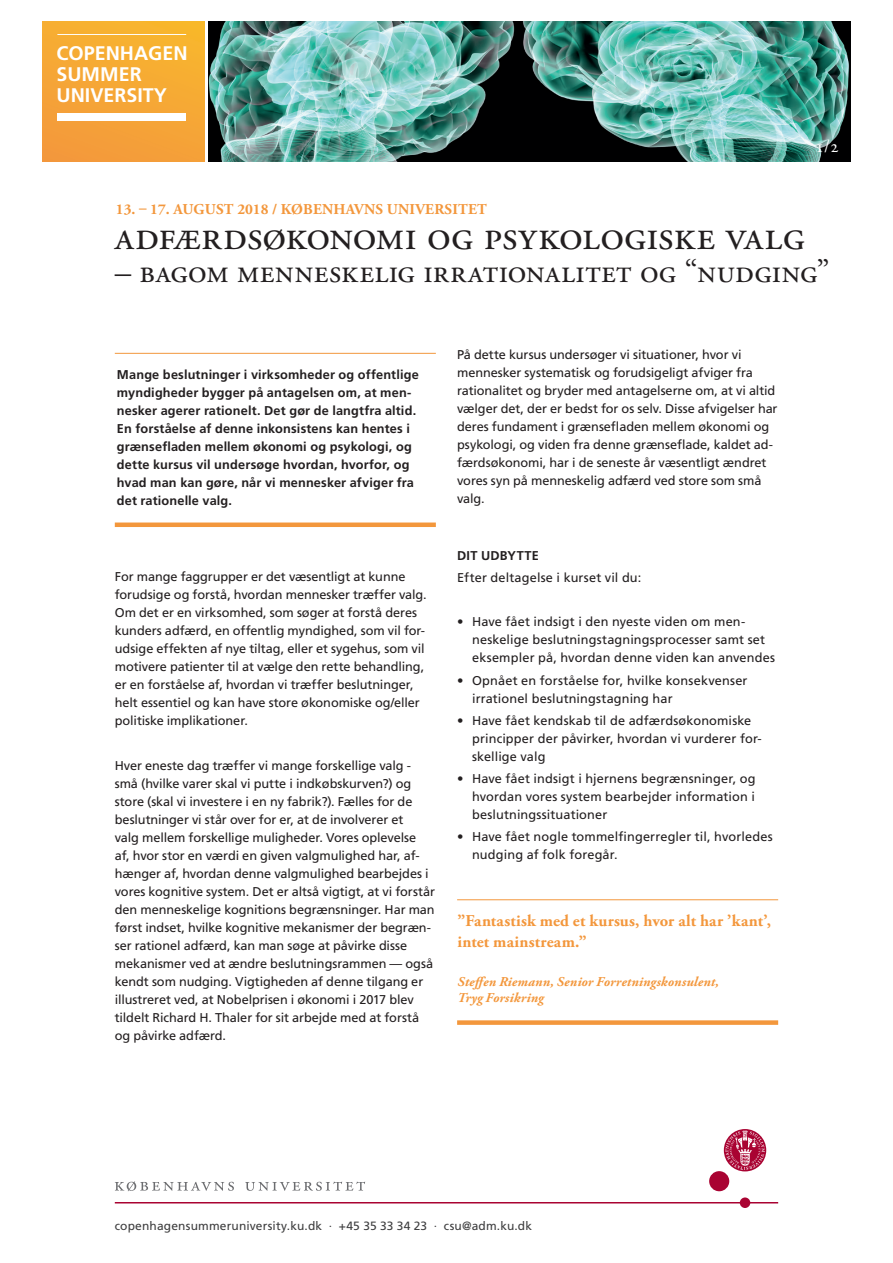
<style>
.page{position:relative;width:893px;height:1263px;background:#fff}
.page>*{position:absolute;margin:0;border:0;box-sizing:border-box;transform-origin:0 0}
.t1{font:42px "Adobe Garamond Pro";letter-spacing:-.005em;color:#231f20}
.t2{font:33px "Adobe Garamond Pro";letter-spacing:.01em;color:#231f20}
.t3{font:700 19.65px/21.3px "Frutiger";color:#fff}
.t4{font:18px "Adobe Garamond Pro";color:#fff}
.t5{font:700 16.5px "Adobe Garamond Pro";letter-spacing:.01em;color:#f3973c}
.t6{font:700 15px "Adobe Garamond Pro";letter-spacing:.015em;color:#f3973c}
.t7{font:italic 700 13.5px "Adobe Garamond Pro";letter-spacing:.01em;color:#f3973c}
.brød{font:12.75px/18px "Frutiger";letter-spacing:-.005em;color:#231f20}
.brød-2{font:700 12.75px/18px "Frutiger";letter-spacing:.01em;color:#231f20}
.t8{font:12px "Frutiger";letter-spacing:.015em;color:#3e3e3f}
</style>
<div class="page">
<img style="left:208px;top:22px;width:642px;height:140px">
<hr style="left:115px;top:353px;width:321px;height:1px;background:#f3973c">
<div style="left:115px;top:522px;width:321px;height:5px;background:#f3973c"></div>
<div style="left:43px;top:22px;width:161px;height:140px;background:linear-gradient(to right,#f5a43b,#f7ad35)"></div>
<div style="left:58px;top:113px;width:128px;height:7px;background:#fff"></div>
<hr style="left:57px;top:34px;width:129px;height:1px;background:#fff">
<hr style="left:457px;top:899px;width:321px;height:1px;background:#f3973c">
<div style="left:457px;top:1020px;width:321px;height:5px;background:#f3973c"></div>
<svg style="left:724px;top:1129px;width:42px;height:42px"></svg>
<div style="left:709px;top:1171px;width:20px;height:20px;background:#a90332;border-radius:50%"></div>
<div style="left:740px;top:1197px;width:10px;height:11px;background:#a90332;border-radius:50%"></div>
<svg style="left:725px;top:1130px;width:40px;height:40px"></svg>
<hr style="left:115px;top:1202px;width:663px;height:1px;background:#a90332">
<svg style="left:115px;top:1181px;width:119px;height:10px"></svg>
<svg style="left:245px;top:1181px;width:120px;height:10px"></svg>
<p class="t3" style="left:56px;top:42px;width:133px">COPENHAGEN<br>SUMMER<br>UNIVERSITY</p>
<p class="t6" style="left:116px;top:201px;width:372px">13. – 17. AUGUST 2018 / KØBENHAVNS UNIVERSITET</p>
<p class="t4" style="left:815px;top:135px;width:25px">1/2</p>
<p class="t1" style="left:115px;top:210px;width:692px">adfærdsøkonomi og psykologiske valg</p>
<p class="t2" style="left:115px;top:252px;width:716px">– bagom menneskelig irrationalitet og “nudging”</p>
<p class="brød-2" style="left:117px;top:365px;width:303px">Mange beslutninger i virksomheder og offentlige myndigheder bygger på antagelsen om, at men&shy;nesker agerer rationelt. Det gør de langtfra altid.<br>En forståelse af denne inkonsistens kan hentes i grænsefladen mellem økonomi og psykologi, og dette kursus vil undersøge hvordan, hvorfor, og hvad man kan gøre, når vi mennesker afviger fra det rationelle valg.</p>
<p class="brød" style="left:115px;top:568px;width:313px">For mange faggrupper er det væsentligt at kunne forudsige og forstå, hvordan mennesker træffer valg.<br>Om det er en virksomhed, som søger at forstå deres kunders adfærd, en offentlig myndighed, som vil for&shy;udsige effekten af nye tiltag, eller et sygehus, som vil motivere patienter til at vælge den rette behandling, er en forståelse af, hvordan vi træffer beslutninger, helt essentiel og kan have store økonomiske og/eller politiske implikationer.</p>
<p class="brød" style="left:115px;top:756px;width:322px">Hver eneste dag træffer vi mange forskellige valg - små (hvilke varer skal vi putte i indkøbskurven?) og store (skal vi investere i en ny fabrik?). Fælles for de beslutninger vi står over for er, at de involverer et<br>valg mellem forskellige muligheder. Vores oplevelse<br>af, hvor stor en værdi en given valgmulighed har, af&shy;hænger af, hvordan denne valgmulighed bearbejdes i vores kognitive system. Det er altså vigtigt, at vi forstår den menneskelige kognitions begrænsninger. Har man først indset, hvilke kognitive mekanismer der begræn&shy;ser rationel adfærd, kan man søge at påvirke disse mekanismer ved at ændre beslutningsrammen — også kendt som nudging. Vigtigheden af denne tilgang er illustreret ved, at Nobelprisen i økonomi i 2017 blev tildelt Richard H. Thaler for sit arbejde med at forstå og påvirke adfærd.</p>
<p class="brød" style="left:457px;top:345px;width:322px">På dette kursus undersøger vi situationer, hvor vi mennesker systematisk og forudsigeligt afviger fra rationalitet og bryder med antagelserne om, at vi altid vælger det, der er bedst for os selv. Disse afvigelser har deres fundament i grænsefladen mellem økonomi og psykologi, og viden fra denne grænseflade, kaldet ad&shy;færdsøkonomi, har i de seneste år væsentligt ændret vores syn på menneskelig adfærd ved store som små valg.</p>
<p class="brød-2" style="left:457px;top:546px;width:83px">DIT UDBYTTE</p>
<p class="brød" style="left:457px;top:568px;width:186px">Efter deltagelse i kurset vil du:</p>
<p class="brød" style="left:472px;top:613px;width:305px;text-indent:-15px">• Have fået indsigt i den nyeste viden om men&shy;neskelige beslutningstagningsprocesser samt set eksempler på, hvordan denne viden kan anvendes</p>
<p class="brød" style="left:472px;top:671px;width:277px;text-indent:-15px">• Opnået en forståelse for, hvilke konsekvenser irrationel beslutningstagning har</p>
<p class="brød" style="left:472px;top:711px;width:291px;text-indent:-15px">• Have fået kendskab til de adfærdsøkonomiske principper der påvirker, hvordan vi vurderer for&shy;skellige valg</p>
<p class="brød" style="left:472px;top:769px;width:285px;text-align:justify;text-indent:-15px">• Have fået indsigt i hjernens begrænsninger, og hvordan vores system bearbejder information i beslutningssituationer</p>
<p class="brød" style="left:472px;top:828px;width:302px;text-indent:-15px">• Have fået nogle tommelfingerregler til, hvorledes nudging af folk foregår.</p>
<p class="t5" style="left:458px;top:911px;width:315px">”Fantastisk med et kursus, hvor alt har ’kant’,</p>
<p class="t5" style="left:458px;top:932px;width:130px">intet mainstream.”</p>
<p class="t7" style="left:458px;top:973px;width:263px">Steffen Riemann, Senior Forretningskonsulent,</p>
<p class="t7" style="left:458px;top:990px;width:88px">Tryg Forsikring</p>
<p class="t8" style="left:115px;top:1218px;width:419px">copenhagensummeruniversity.ku.dk · +45 35 33 34 23 · csu@adm.ku.dk</p>
</div>
